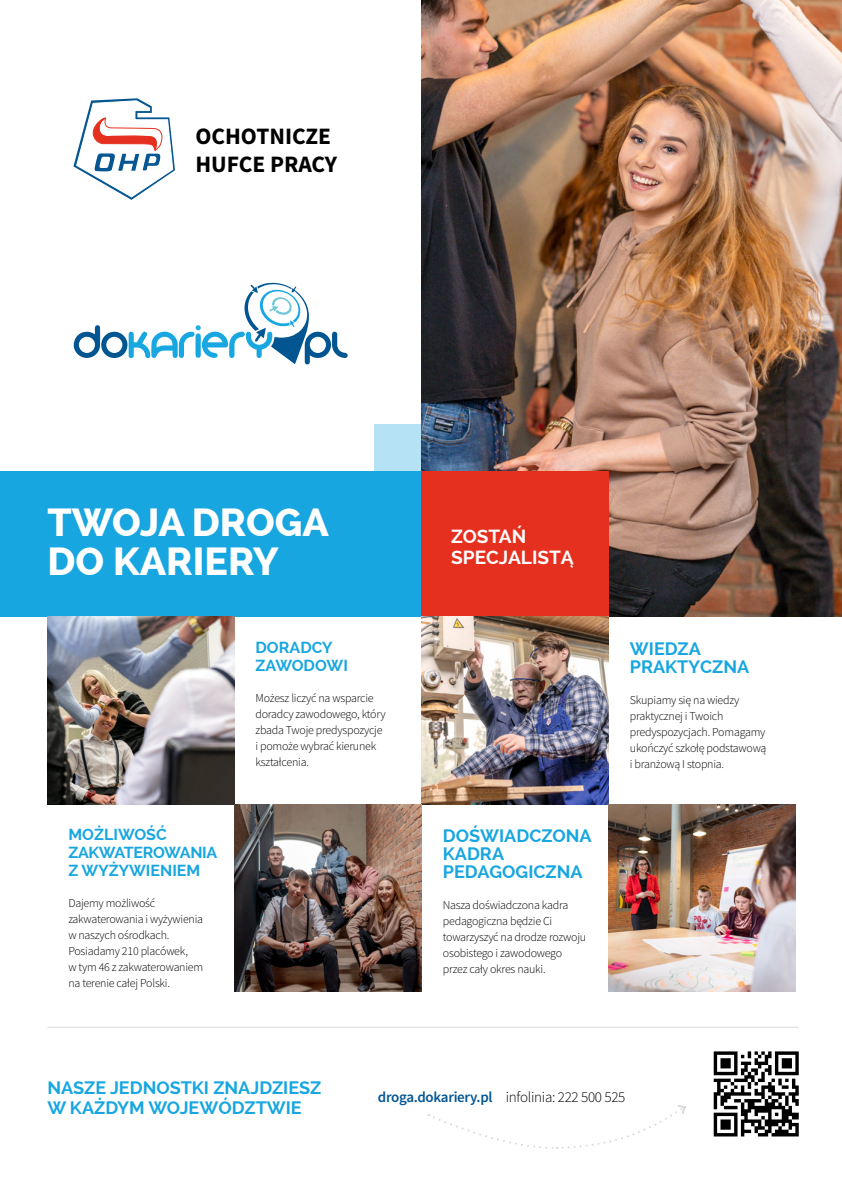
<style>
.page{position:relative;width:842px;height:1191px;background:#fff}
.page>*{position:absolute;margin:0;border:0;box-sizing:border-box;transform-origin:0 0}
.t1{font:800 39.2px/39.2px "Raleway";color:#fff}
.t2{font:700 23.5px/28.2px "Source Sans Pro";color:#000}
.t3{font:700 19px/21px "Raleway";color:#fff}
.t4{font:700 18px/18px "Raleway";color:#17a6e0}
.t5{font:700 16px/18px "Raleway";color:#17a6e0}
.t6{font:300 15px "Source Sans Pro";letter-spacing:-.02em;color:#000}
.t7{font:300 12px/16px "Source Sans Pro";letter-spacing:-.02em;color:#000}
.s1{font-weight:600;color:#055691}
</style>
<div class="page">
<svg style="left:73px;top:98px;width:102px;height:102px"></svg>
<svg style="left:73px;top:283px;width:275px;height:81px"></svg>
<img style="left:422px;top:0;width:420px;height:617px">
<div style="left:374px;top:424px;width:48px;height:47px;background:#b5e2f5"></div>
<div style="left:0;top:471px;width:422px;height:146px;background:#17a6e0"></div>
<div style="left:422px;top:471px;width:187px;height:146px;background:#e6301f"></div>
<img style="left:47px;top:617px;width:187px;height:187px">
<img style="left:422px;top:617px;width:187px;height:187px">
<img style="left:234px;top:804px;width:188px;height:187px">
<img style="left:609px;top:804px;width:187px;height:187px">
<svg style="left:428px;top:1105px;width:259px;height:44px"></svg>
<hr style="left:47px;top:1026px;width:752px;height:1px;background:#d9dada">
<svg style="left:714px;top:1051px;width:85px;height:85px"></svg>
<h2 class="t2" style="left:195px;top:121px;width:143px">OCHOTNICZE<br>HUFCE PRACY</h2>
<h1 class="t1" style="left:47px;top:503px;width:283px">TWOJA DROGA<br>DO KARIERY</h1>
<h3 class="t5" style="left:255px;top:638px;width:94px">DORADCY<br>ZAWODOWI</h3>
<p class="t7" style="left:255px;top:689px;width:132px">Możesz liczyć na wsparcie doradcy zawodowego, który zbada Twoje predyspozycje i pomoże wybrać kierunek kształcenia.</p>
<h3 class="t3" style="left:451px;top:525px;width:124px">ZOSTAŃ<br>SPECJALISTĄ</h3>
<h3 class="t5" style="left:68px;top:826px;width:150px">MOŻLIWOŚĆ<br>ZAKWATEROWANIA<br>Z WYŻYWIENIEM</h3>
<h3 class="t4" style="left:443px;top:827px;width:150px">DOŚWIADCZONA<br>KADRA<br>PEDAGOGICZNA</h3>
<p class="t7" style="left:68px;top:894px;width:136px">Dajemy możliwość zakwaterowania i wyżywienia w naszych ośrodkach.<br>Posiadamy 210 placówek,<br>w tym 46 z zakwaterowaniem na terenie całej Polski.</p>
<p class="t7" style="left:443px;top:896px;width:145px">Nasza doświadczona kadra pedagogiczna będzie Ci towarzyszyć na drodze rozwoju osobistego i zawodowego przez cały okres nauki.</p>
<h3 class="t4" style="left:630px;top:640px;width:121px">WIEDZA<br>PRAKTYCZNA</h3>
<p class="t7" style="left:630px;top:691px;width:138px">Skupiamy się na wiedzy praktycznej i Twoich predyspozycjach. Pomagamy ukończyć szkołę podstawową i branżową I stopnia.</p>
<h3 class="t4" style="left:47px;top:1077px;width:276px;line-height:20px">NASZE JEDNOSTKI ZNAJDZIESZ<br>W KAŻDYM WOJEWÓDZTWIE</h3>
<p class="t6" style="left:378px;top:1088px;width:249px"><span class="s1">droga.dokariery.pl</span> infolinia: 222 500 525</p>
</div>
